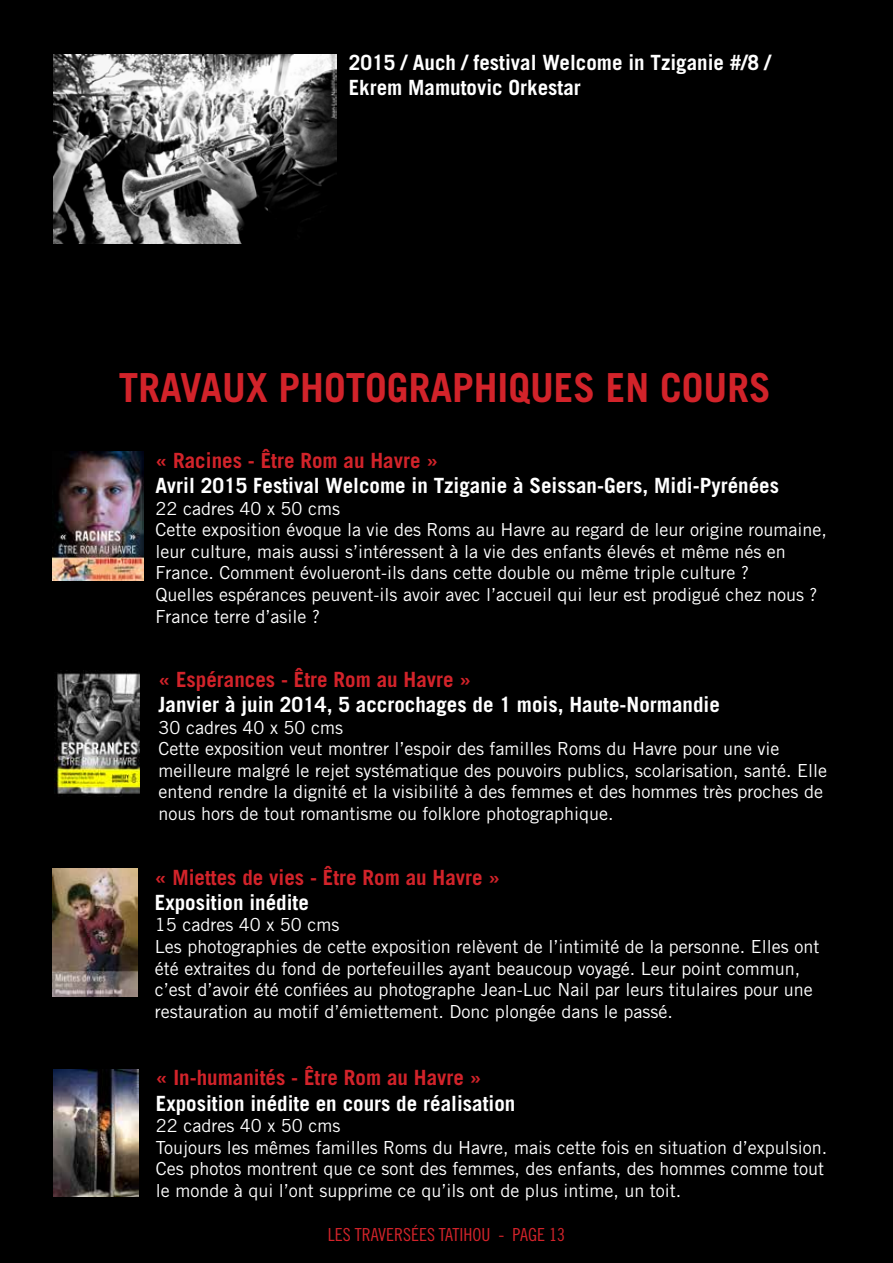
<style>
.page{position:relative;width:893px;height:1263px;background:#000}
.page>*{position:absolute;margin:0;border:0;box-sizing:border-box;transform-origin:0 0}
.t1{font:700 40.05px "Trade Gothic";color:#d2232a}
.t2{font:700 21px/25.2px "Trade Gothic";color:#fff}
.t3{font:700 21px "Trade Gothic";color:#d2232a}
.t4{font:18px/21.6px "Trade Gothic";color:#fff}
.t5{font:18px "Trade Gothic Cond Eighteen";color:#d2232a}
</style>
<div class="page">
<img style="left:52px;top:452px;width:91px;height:128px">
<img style="left:54px;top:671px;width:85px;height:126px">
<img style="left:52px;top:868px;width:85px;height:128px">
<img style="left:53px;top:1069px;width:85px;height:128px">
<img style="left:53px;top:54px;width:284px;height:189px">
<p class="t2" style="left:349px;top:50px;width:424px">2015 / Auch / festival Welcome in Tziganie #/8 /<br>Ekrem Mamutovic Orkestar</p>
<h1 class="t1" style="left:119px;top:364px;width:653px">TRAVAUX PHOTOGRAPHIQUES EN COURS</h1>
<p class="t3" style="left:156px;top:447px;width:284px">« Racines - Être Rom au Havre »</p>
<p class="t2" style="left:156px;top:472px;width:625px">Avril 2015 Festival Welcome in Tziganie à Seissan-Gers, Midi-Pyrénées</p>
<p class="t4" style="left:156px;top:497px;width:673px">22 cadres 40 x 50 cms<br>Cette exposition évoque la vie des Roms au Havre au regard de leur origine roumaine, leur culture, mais aussi s’intéressent à la vie des enfants élevés et même nés en France. Comment évolueront-ils dans cette double ou même triple culture ?<br>Quelles espérances peuvent-ils avoir avec l’accueil qui leur est prodigué chez nous ?<br>France terre d’asile ?</p>
<p class="t3" style="left:159px;top:666px;width:314px">« Espérances - Être Rom au Havre »</p>
<p class="t2" style="left:159px;top:692px;width:563px">Janvier à juin 2014, 5 accrochages de 1 mois, Haute-Normandie</p>
<p class="t4" style="left:159px;top:716px;width:670px">30 cadres 40 x 50 cms<br>Cette exposition veut montrer l’espoir des familles Roms du Havre pour une vie meilleure malgré le rejet systématique des pouvoirs publics, scolarisation, santé. Elle entend rendre la dignité et la visibilité à des femmes et des hommes très proches de nous hors de tout romantisme ou folklore photographique.</p>
<p class="t3" style="left:155px;top:864px;width:347px">« Miettes de vies - Être Rom au Havre »</p>
<p class="t2" style="left:155px;top:889px;width:156px">Exposition inédite</p>
<p class="t4" style="left:155px;top:914px;width:666px">15 cadres 40 x 50 cms<br>Les photographies de cette exposition relèvent de l’intimité de la personne. Elles ont été extraites du fond de portefeuilles ayant beaucoup voyagé. Leur point commun, c’est d’avoir été confiées au photographe Jean-Luc Nail par leurs titulaires pour une restauration au motif d’émiettement. Donc plongée dans le passé.</p>
<p class="t3" style="left:156px;top:1065px;width:327px">« In-humanités - Être Rom au Havre »</p>
<p class="t2" style="left:156px;top:1090px;width:361px">Exposition inédite en cours de réalisation</p>
<p class="t4" style="left:156px;top:1115px;width:673px">22 cadres 40 x 50 cms<br>Toujours les mêmes familles Roms du Havre, mais cette fois en situation d’expulsion.<br>Ces photos montrent que ce sont des femmes, des enfants, des hommes comme tout le monde à qui l’ont supprime ce qu’ils ont de plus intime, un toit.</p>
<p class="t5" style="left:328px;top:1224px;width:239px">LES TRAVERSÉES TATIHOU - PAGE 13</p>
</div>
